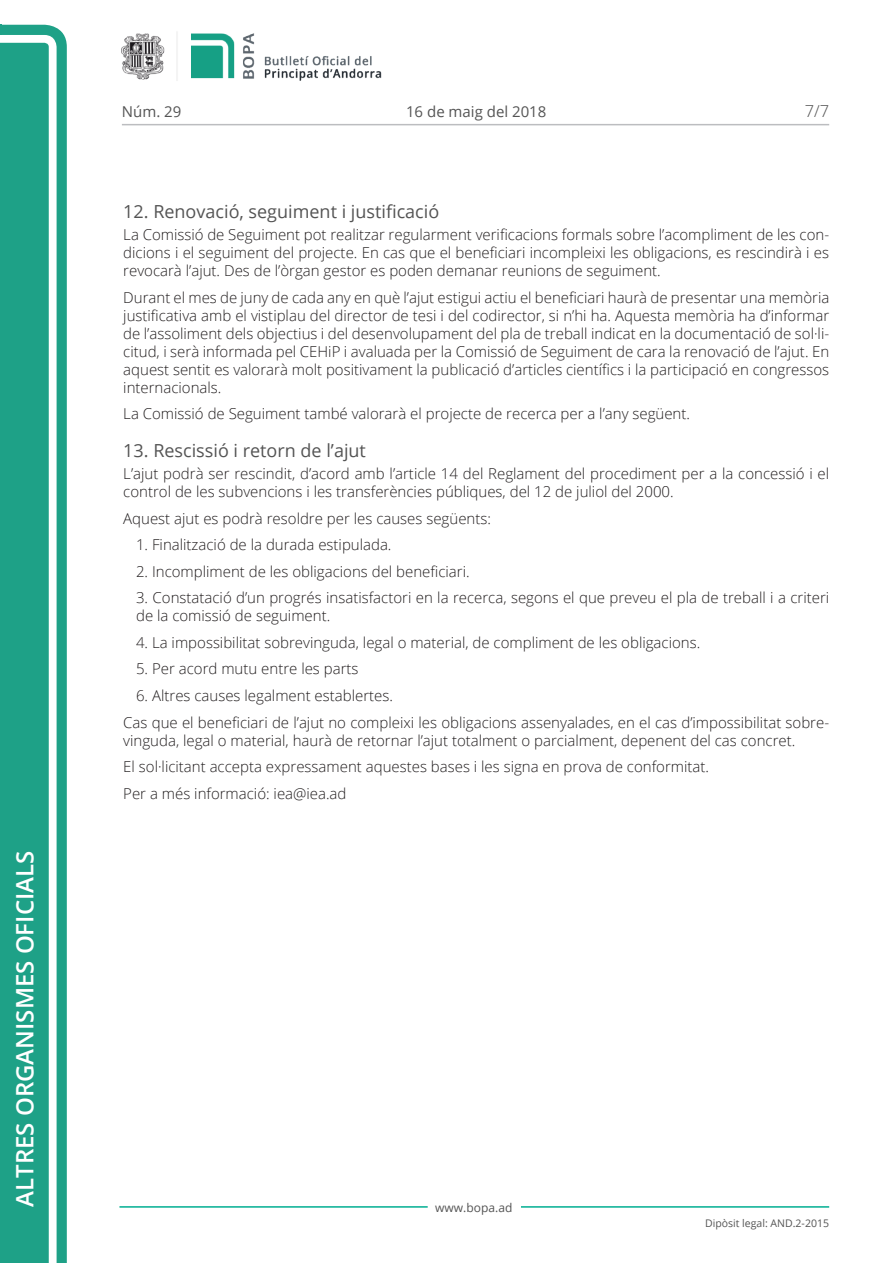
<style>
.page{position:relative;width:893px;height:1263px;background:#fff}
.page>*{position:absolute;margin:0;border:0;box-sizing:border-box;transform-origin:0 0}
.t1{font:600 24px "Open Sans";color:#fff}
.Titol_6{font:18px "Open Sans";color:#545454}
.t2{font:300 16.5px "Open Sans";color:#545454}
.Body_text{font:300 15px/18px "Open Sans";color:#231f20;text-align:justify}
.Body_text_i{font:300 15px/18px "Open Sans";color:#231f20}
.t3{font:15px "Open Sans";color:#545454}
.t4{font:12px "Open Sans";color:#545454}
.t5{font:10.5px "Open Sans";color:#545454}
</style>
<div class="page">
<svg style="left:0;top:25px;width:67px;height:1238px;fill:#1ea187"></svg>
<div style="left:0;top:43px;width:49px;height:1220px;background:#1ea187"></div>
<img style="left:122px;top:32px;width:260px;height:49px">
<hr style="left:119px;top:1206px;width:309px;height:2px;background:#00ae91">
<hr style="left:521px;top:1206px;width:308px;height:2px;background:#00ae91">
<hr style="left:122px;top:124px;width:707px;height:1px;background:#bcbdc0">
<h1 class="t1" style="left:8px;top:1207px;width:358px;rotate:-90deg">Altres organismes oficials</h1>
<p class="t3" style="left:122px;top:102px;width:61px">Núm. 29</p>
<p class="t3" style="left:406px;top:102px;width:142px">16 de maig del 2018</p>
<p class="t2" style="left:805px;top:100px;width:26px">7/7</p>
<p class="Titol_6" style="left:123px;top:199px;width:317px">12. Renovació, seguiment i justificació</p>
<p class="Body_text" style="left:123px;top:225px;width:707px">La Comissió de Seguiment pot realitzar regularment verificacions formals sobre l’acompliment de les con&shy;dicions i el seguiment del projecte. En cas que el beneficiari incompleixi les obligacions, es rescindirà i es revocarà l’ajut. Des de l’òrgan gestor es poden demanar reunions de seguiment.</p>
<p class="Body_text" style="left:123px;top:288px;width:708px">Durant el mes de juny de cada any en què l’ajut estigui actiu el beneficiari haurà de presentar una memòria justificativa amb el vistiplau del director de tesi i del codirector, si n’hi ha. Aquesta memòria ha d’informar de l’assoliment dels objectius i del desenvolupament del pla de treball indicat en la documentació de sol·li&shy;citud, i serà informada pel CEHiP i avaluada per la Comissió de Seguiment de cara la renovació de l’ajut. En aquest sentit es valorarà molt positivament la publicació d’articles científics i la participació en congressos internacionals.</p>
<p class="Body_text" style="left:123px;top:404px;width:568px">La Comissió de Seguiment també valorarà el projecte de recerca per a l’any següent.</p>
<p class="Titol_6" style="left:123px;top:438px;width:244px">13. Rescissió i retorn de l’ajut</p>
<p class="Body_text" style="left:123px;top:465px;width:707px">L’ajut podrà ser rescindit, d’acord amb l’article 14 del Reglament del procediment per a la concessió i el control de les subvencions i les transferències públiques, del 12 de juliol del 2000.</p>
<p class="Body_text" style="left:123px;top:509px;width:369px">Aquest ajut es podrà resoldre per les causes següents:</p>
<p class="Body_text_i" style="left:136px;top:536px;width:257px">1. Finalització de la durada estipulada.</p>
<p class="Body_text_i" style="left:136px;top:562px;width:335px">2. Incompliment de les obligacions del beneficiari.</p>
<p class="Body_text_i" style="left:136px;top:589px;width:695px">3. Constatació d’un progrés insatisfactori en la recerca, segons el que preveu el pla de treball i a criteri de la comissió de seguiment.</p>
<p class="Body_text_i" style="left:136px;top:633px;width:566px">4. La impossibilitat sobrevinguda, legal o material, de compliment de les obligacions.</p>
<p class="Body_text_i" style="left:136px;top:660px;width:224px">5. Per acord mutu entre les parts</p>
<p class="Body_text_i" style="left:136px;top:686px;width:258px">6. Altres causes legalment establertes.</p>
<p class="Body_text" style="left:123px;top:713px;width:707px">Cas que el beneficiari de l’ajut no compleixi les obligacions assenyalades, en el cas d’impossibilitat sobre&shy;vinguda, legal o material, haurà de retornar l’ajut totalment o parcialment, depenent del cas concret.</p>
<p class="Body_text" style="left:123px;top:757px;width:587px">El sol·licitant accepta expressament aquestes bases i les signa en prova de conformitat.</p>
<p class="Body_text" style="left:123px;top:784px;width:225px">Per a més informació: iea@iea.ad</p>
<p class="t4" style="left:435px;top:1199px;width:79px">www.bopa.ad</p>
<p class="t5" style="left:705px;top:1216px;width:125px">Dipòsit legal: AND.2-2015</p>
</div>
